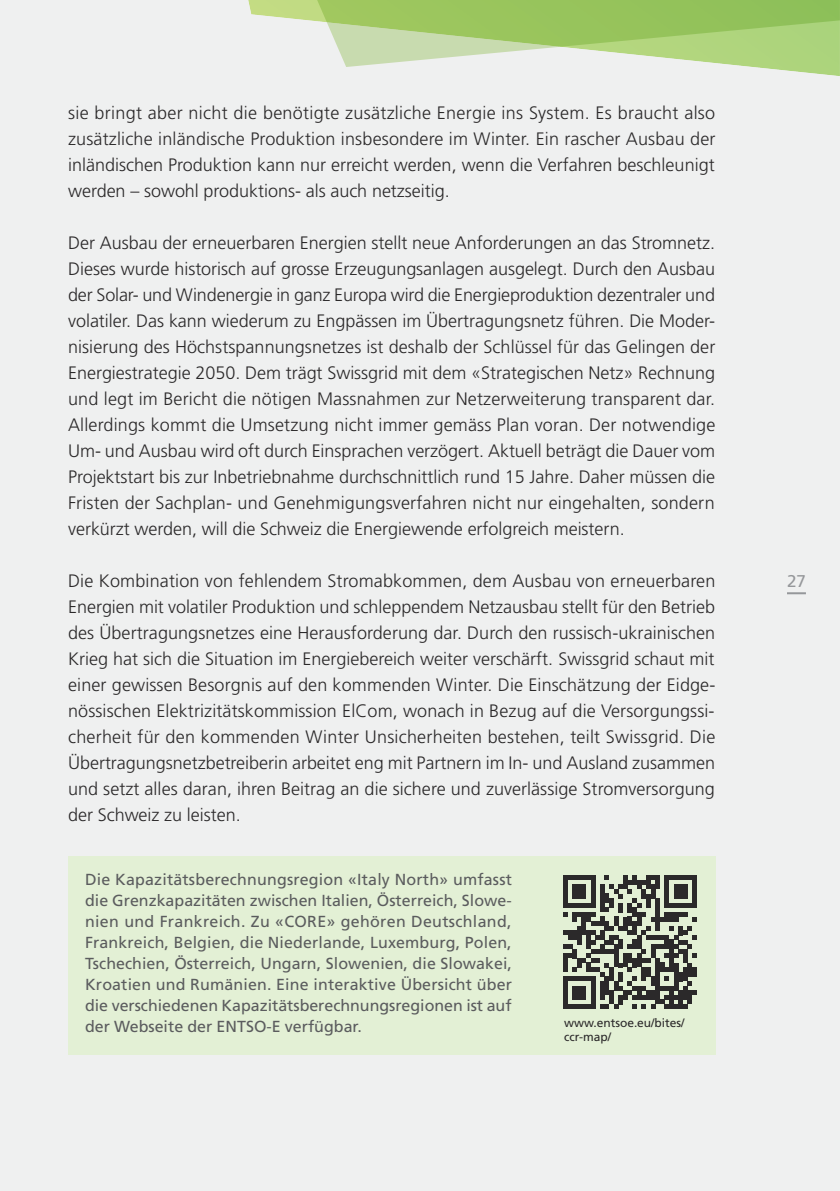
<style>
.page{position:relative;width:840px;height:1191px;background:#fff}
.page>*{position:absolute;margin:0;border:0;box-sizing:border-box;transform-origin:0 0}
.t1{font:300 18px/26px "Frutiger LT Std";color:#2b292a;text-align:justify}
.t2{font:17px "Frutiger LT Std";color:#95979a}
.t3{font:16px/21px "Frutiger LT Std";color:#5b5c5e;text-align:justify}
.t4{font:12px/14.4px "Frutiger LT Std";color:#2b292a}
</style>
<div class="page">
<div style="left:0;top:0;width:839px;height:1191px;background:#eff0f0"></div>
<svg style="left:755px;top:67px;width:84px;height:9px"></svg>
<svg style="left:248px;top:0;width:591px;height:67px"></svg>
<div style="left:68px;top:856px;width:646px;height:198px;background:#e3f0d5"></div>
<svg style="left:563px;top:875px;width:133px;height:133px"></svg>
<svg style="left:787px;top:592px;width:18px;height:2px"></svg>
<p class="t1" style="left:68px;top:100px;width:648px">sie bringt aber nicht die benötigte zusätzliche Energie ins System. Es braucht also zusätzliche inländische Produktion insbesondere im Winter. Ein rascher Ausbau der inländischen Produktion kann nur erreicht werden, wenn die Verfahren beschleunigt werden – sowohl produktions- als auch netzseitig.</p>
<p class="t1" style="left:68px;top:230px;width:648px">Der Ausbau der erneuerbaren Energien stellt neue Anforderungen an das Stromnetz.<br>Dieses wurde historisch auf grosse Erzeugungsanlagen ausgelegt. Durch den Ausbau der Solar- und Windenergie in ganz Europa wird die Energieproduktion dezentraler und volatiler. Das kann wiederum zu Engpässen im Übertragungsnetz führen. Die Moder&shy;nisierung des Höchstspannungsnetzes ist deshalb der Schlüssel für das Gelingen der Energiestrategie 2050. Dem trägt Swissgrid mit dem «Strategischen Netz» Rechnung und legt im Bericht die nötigen Massnahmen zur Netzerweiterung transparent dar.<br>Allerdings kommt die Umsetzung nicht immer gemäss Plan voran. Der notwendige Um- und Ausbau wird oft durch Einsprachen verzögert. Aktuell beträgt die Dauer vom Projektstart bis zur Inbetriebnahme durchschnittlich rund 15 Jahre. Daher müssen die Fristen der Sachplan- und Genehmigungsverfahren nicht nur eingehalten, sondern verkürzt werden, will die Schweiz die Energiewende erfolgreich meistern.</p>
<p class="t1" style="left:68px;top:568px;width:648px">Die Kombination von fehlendem Stromabkommen, dem Ausbau von erneuerbaren Energien mit volatiler Produktion und schleppendem Netzausbau stellt für den Betrieb des Übertragungsnetzes eine Herausforderung dar. Durch den russisch-ukrainischen Krieg hat sich die Situation im Energiebereich weiter verschärft. Swissgrid schaut mit einer gewissen Besorgnis auf den kommenden Winter. Die Einschätzung der Eidge&shy;nössischen Elektrizitätskommission ElCom, wonach in Bezug auf die Versorgungssi&shy;cherheit für den kommenden Winter Unsicherheiten bestehen, teilt Swissgrid. Die Übertragungsnetzbetreiberin arbeitet eng mit Partnern im In- und Ausland zusammen und setzt alles daran, ihren Beitrag an die sichere und zuverlässige Stromversorgung der Schweiz zu leisten.</p>
<p class="t3" style="left:85px;top:869px;width:428px">Die Kapazitätsberechnungsregion «Italy North» umfasst die Grenzkapazitäten zwischen Italien, Österreich, Slowe&shy;nien und Frankreich. Zu «CORE» gehören Deutschland, Frankreich, Belgien, die Niederlande, Luxemburg, Polen, Tschechien, Österreich, Ungarn, Slowenien, die Slowakei, Kroatien und Rumänien. Eine interaktive Übersicht über die verschiedenen Kapazitätsberechnungsregionen ist auf der Webseite der ENTSO-E verfügbar.</p>
<p class="t4" style="left:564px;top:1016px;width:122px">www.entsoe.eu/bites/ ccr-map/</p>
<p class="t2" style="left:786px;top:573px;width:20px">27</p>
</div>
